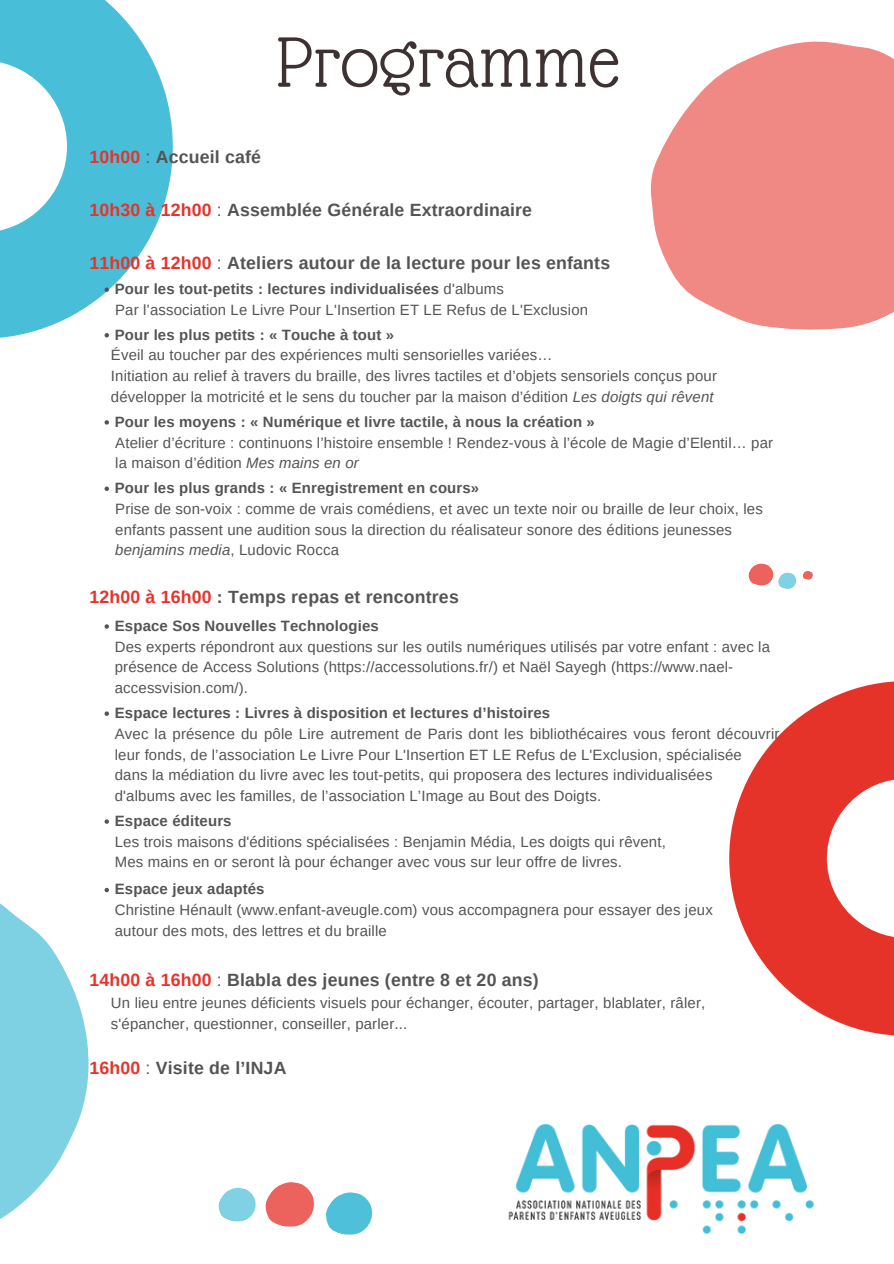
<style>
.page{position:relative;width:894px;height:1264px;background:#fff}
.page>*{position:absolute;margin:0;border:0;box-sizing:border-box;transform-origin:0 0}
.t1{font:77.25px "Glass Antiqua";letter-spacing:.01em;color:#3d3132}
.t2{font:700 17.7px "Arimo";letter-spacing:.01em;color:#545454}
.t3{font:15px/20.9px "Arimo";letter-spacing:.01em;color:#545454}
.t4{font:700 15px "Arimo";letter-spacing:.01em;color:#545454}
.t5{font:italic 15px "Arimo";letter-spacing:.01em;color:#545454}
.t6{font:700 14.85px "Arimo";letter-spacing:.01em;color:#545454}
.t7{font:14.85px "Arimo";letter-spacing:.01em;color:#545454}
.s1{color:#e6332a}
.s2{font-weight:400}
.s3{font-style:italic}
.s4{font-style:normal}
</style>
<div class="page">
<svg style="left:0;top:0;width:173px;height:338px;fill:#49bed8"></svg>
<svg style="left:729px;top:681px;width:164px;height:354px;fill:#e6332a"></svg>
<svg style="left:104px;top:287px;width:5px;height:5px"></svg>
<svg style="left:104px;top:333px;width:5px;height:4px"></svg>
<svg style="left:104px;top:420px;width:5px;height:4px"></svg>
<svg style="left:104px;top:486px;width:5px;height:5px"></svg>
<svg style="left:104px;top:624px;width:5px;height:4px"></svg>
<svg style="left:104px;top:711px;width:5px;height:5px"></svg>
<svg style="left:650px;top:41px;width:243px;height:289px;fill:#f08984"></svg>
<svg style="left:0;top:819px;width:109px;height:400px"></svg>
<img style="left:508px;top:1124px;width:306px;height:110px">
<svg style="left:218px;top:1182px;width:155px;height:53px"></svg>
<svg style="left:748px;top:563px;width:65px;height:26px"></svg>
<p class="t1" style="left:276px;top:22px;width:343px">Programme</p>
<p class="t2" style="left:89px;top:146px;width:173px"><span class="s1">10h00</span> <span class="s2">:</span> Accueil café</p>
<p class="t2" style="left:89px;top:200px;width:444px"><span class="s1">10h30 à 12h00</span> <span class="s2">:</span> Assemblée Générale Extraordinaire</p>
<p class="t2" style="left:89px;top:252px;width:522px"><span class="s1">11h00 à 12h00</span> <span class="s2">:</span> Ateliers autour de la lecture pour les enfants</p>
<p class="t7" style="left:115px;top:301px;width:474px">Par l’association Le Livre Pour L'Insertion ET LE Refus de L'Exclusion</p>
<p class="t3" style="left:111px;top:345px;width:443px">Éveil au toucher par des expériences multi sensorielles variées…</p>
<p class="t3" style="left:111px;top:365px;width:607px">Initiation au relief à travers du braille, des livres tactiles et d’objets sensoriels conçus pour</p>
<p class="t3" style="left:111px;top:386px;width:604px">développer la motricité et le sens du toucher par la maison d’édition <span class="s3">Les doigts qui rêvent</span></p>
<p class="t3" style="left:115px;top:432px;width:659px">Atelier d’écriture : continuons l’histoire ensemble ! Rendez-vous à l’école de Magie d’Elentil… par</p>
<p class="t3" style="left:115px;top:452px;width:245px">la maison d’édition <span class="s3">Mes mains en or</span></p>
<p class="t3" style="left:115px;top:498px;width:649px">Prise de son-voix : comme de vrais comédiens, et avec un texte noir ou braille de leur choix, les</p>
<p class="t3" style="left:115px;top:519px;width:618px">enfants passent une audition sous la direction du réalisateur sonore des éditions jeunesses</p>
<p class="t5" style="left:115px;top:542px;width:225px">benjamins media<span class="s4">, Ludovic Rocca</span></p>
<p class="t2" style="left:89px;top:587px;width:371px"><span class="s1">12h00 à 16h00</span> : Temps repas et rencontres</p>
<p class="t3" style="left:115px;top:636px;width:656px">Des experts répondront aux questions sur les outils numériques utilisés par votre enfant : avec la présence de Access Solutions (https://accessolutions.fr/) et Naël Sayegh (https://www.nael&shy;accessvision.com/).</p>
<p class="t3" style="left:115px;top:723px;width:666px">Avec la présence du pôle Lire autrement de Paris dont les bibliothécaires vous feront découvrir leur fonds, de l’association Le Livre Pour L'Insertion ET LE Refus de L'Exclusion, spécialisée</p>
<p class="t3" style="left:115px;top:764px;width:599px">dans la médiation du livre avec les tout-petits, qui proposera des lectures individualisées</p>
<p class="t3" style="left:115px;top:785px;width:487px">d'albums avec les familles, de l’association L’Image au Bout des Doigts.</p>
<p class="t3" style="left:115px;top:831px;width:552px">Les trois maisons d'éditions spécialisées : Benjamin Média, Les doigts qui rêvent,</p>
<p class="t3" style="left:115px;top:851px;width:508px">Mes mains en or seront là pour échanger avec vous sur leur offre de livres.</p>
<p class="t3" style="left:115px;top:899px;width:599px">Christine Hénault (www.enfant-aveugle.com) vous accompagnera pour essayer des jeux</p>
<p class="t3" style="left:115px;top:920px;width:273px">autour des mots, des lettres et du braille</p>
<p class="t2" style="left:89px;top:969px;width:450px"><span class="s1">14h00 à 16h00</span> <span class="s2">:</span> Blabla des jeunes (entre 8 et 20 ans)</p>
<p class="t3" style="left:111px;top:992px;width:595px">Un lieu entre jeunes déficients visuels pour échanger, écouter, partager, blablater, râler,</p>
<p class="t3" style="left:111px;top:1012px;width:298px">s'épancher, questionner, conseiller, parler...</p>
<p class="t2" style="left:89px;top:1057px;width:198px"><span class="s1">16h00</span> <span class="s2">:</span> Visite de l’INJA</p>
<p class="t6" style="left:115px;top:280px;width:390px">Pour les tout-petits : lectures individualisées <span class="s2">d'albums</span></p>
<p class="t6" style="left:115px;top:326px;width:281px">Pour les plus petits : « Touche à tout »</p>
<p class="t6" style="left:115px;top:413px;width:481px">Pour les moyens : « Numérique et livre tactile, à nous la création »</p>
<p class="t6" style="left:115px;top:479px;width:366px">Pour les plus grands : « Enregistrement en cours»</p>
<p class="t4" style="left:115px;top:617px;width:265px">Espace Sos Nouvelles Technologies</p>
<p class="t4" style="left:115px;top:704px;width:436px">Espace lectures : Livres à disposition et lectures d’histoires</p>
<p class="t4" style="left:115px;top:812px;width:118px">Espace éditeurs</p>
<p class="t4" style="left:115px;top:880px;width:151px">Espace jeux adaptés</p>
</div>
